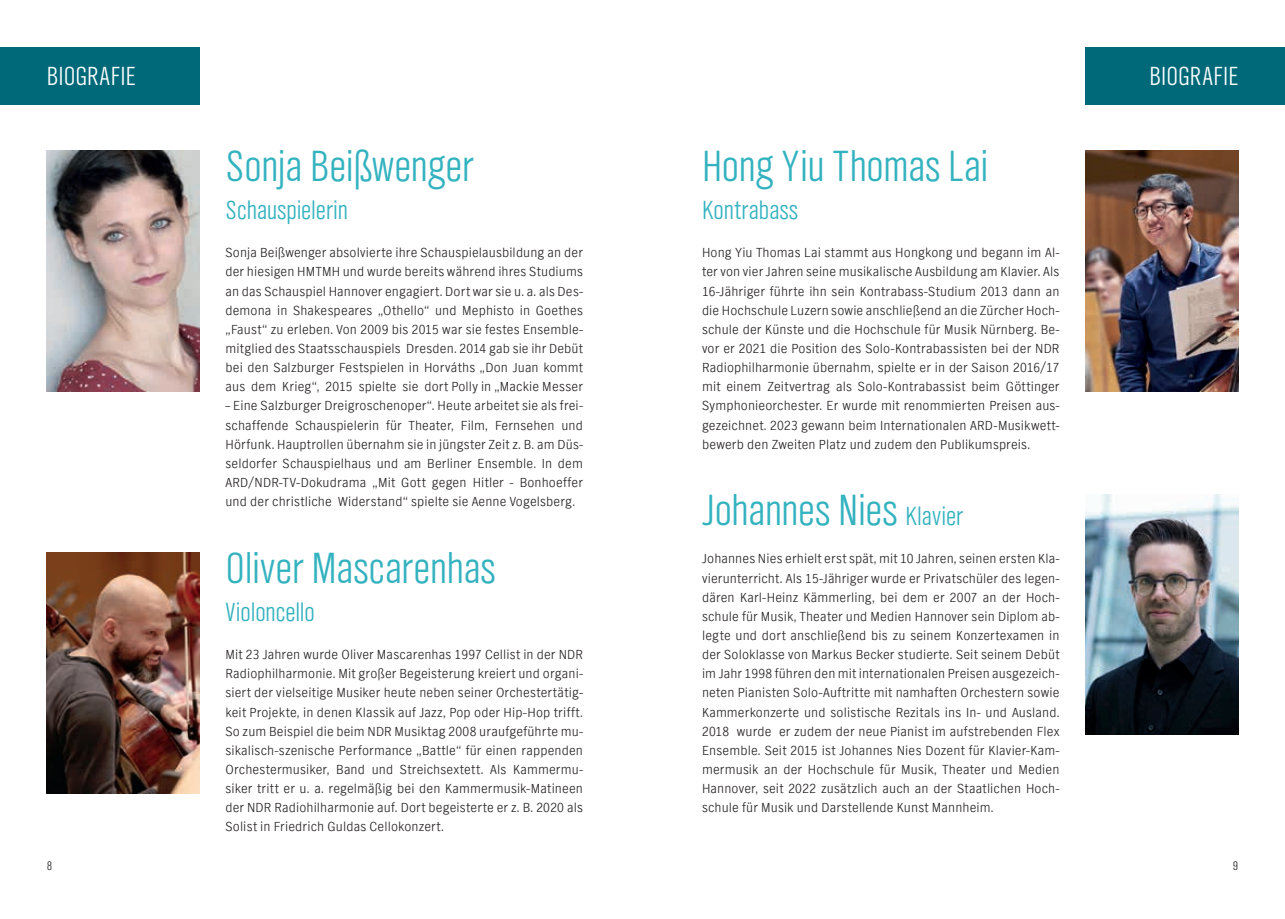
<style>
.page{position:relative;width:1285px;height:919px;background:#fff}
.page>*{position:absolute;margin:0;border:0;box-sizing:border-box;transform-origin:0 0}
.t1{font:300 45px "NDR Sans Cond";letter-spacing:-.005em;color:#33b2bf}
.t2{font:300 27px "NDR Sans Cond";color:#33b2bf}
.t3{font:300 27px "NDR Sans Cond";color:#fff}
.t4{font:300 13.5px/19.2px "NDR Sans";letter-spacing:.015em;color:#231f20;text-align:justify}
.t5{font:300 12.75px "NDR Sans Cond";color:#231f20}
.s1{font-size:27px}
</style>
<div class="page">
<div style="left:1084px;top:47px;width:200px;height:57px;background:#006979"></div>
<div style="left:0;top:47px;width:200px;height:57px;background:#006979"></div>
<img style="left:1085px;top:151px;width:152px;height:240px">
<img style="left:47px;top:552px;width:153px;height:241px">
<img style="left:1085px;top:494px;width:152px;height:240px">
<img style="left:47px;top:151px;width:153px;height:240px">
<h2 class="t3" style="left:47px;top:60px;width:90px">BIOGRAFIE</h2>
<p class="t5" style="left:47px;top:857px;width:7px">8</p>
<h1 class="t1" style="left:225px;top:139px;width:249px">Sonja Beißwenger</h1>
<h2 class="t2" style="left:225px;top:194px;width:124px">Schauspielerin</h2>
<p class="t4" style="left:225px;top:243px;width:359px">Sonja Beißwenger absolvierte ihre Schauspielausbildung an der der hiesigen HMTMH und wurde bereits während ihres Studiums an das Schauspiel Hannover engagiert. Dort war sie u. a. als Des&shy;demona in Shakespeares „Othello“ und Mephisto in Goethes „Faust“ zu erleben. Von 2009 bis 2015 war sie festes Ensemble&shy;mitglied des Staatsschauspiels Dresden. 2014 gab sie ihr Debüt bei den Salzburger Festspielen in Horváths „Don Juan kommt aus dem Krieg“, 2015 spielte sie dort Polly in „Mackie Messer</p>
<p class="t4" style="left:225px;top:396px;width:359px">– Eine Salzburger Dreigroschenoper“. Heute arbeitet sie als frei&shy;schaffende Schauspielerin für Theater, Film, Fernsehen und Hörfunk. Hauptrollen übernahm sie in jüngster Zeit z. B. am Düs&shy;seldorfer Schauspielhaus und am Berliner Ensemble. In dem ARD/NDR-TV-Dokudrama „Mit Gott gegen Hitler - Bonhoeffer und der christliche Widerstand“ spielte sie Aenne Vogelsberg.</p>
<h1 class="t1" style="left:225px;top:540px;width:271px">Oliver Mascarenhas</h1>
<h2 class="t2" style="left:225px;top:595px;width:91px">Violoncello</h2>
<p class="t4" style="left:225px;top:645px;width:359px">Mit 23 Jahren wurde Oliver Mascarenhas 1997 Cellist in der NDR Radiophilharmonie. Mit großer Begeisterung kreiert und organi&shy;siert der vielseitige Musiker heute neben seiner Orchestertätig&shy;keit Projekte, in denen Klassik auf Jazz, Pop oder Hip-Hop trifft.<br>So zum Beispiel die beim NDR Musiktag 2008 uraufgeführte mu&shy;sikalisch-szenische Performance „Battle“ für einen rappenden Orchestermusiker, Band und Streichsextett. Als Kammermu&shy;siker tritt er u. a. regelmäßig bei den Kammermusik-Matineen der NDR Radiohilharmonie auf. Dort begeisterte er z. B. 2020 als Solist in Friedrich Guldas Cellokonzert.</p>
<h1 class="t1" style="left:702px;top:139px;width:288px">Hong Yiu Thomas Lai</h1>
<h2 class="t2" style="left:702px;top:194px;width:97px">Kontrabass</h2>
<p class="t4" style="left:702px;top:243px;width:359px">Hong Yiu Thomas Lai stammt aus Hongkong und begann im Al&shy;ter von vier Jahren seine musikalische Ausbildung am Klavier. Als 16-Jähriger führte ihn sein Kontrabass-Studium 2013 dann an die Hochschule Luzern sowie anschließend an die Zürcher Hoch&shy;schule der Künste und die Hochschule für Musik Nürnberg. Be&shy;vor er 2021 die Position des Solo-Kontrabassisten bei der NDR Radiophilharmonie übernahm, spielte er in der Saison 2016/17 mit einem Zeitvertrag als Solo-Kontrabassist beim Göttinger Symphonieorchester. Er wurde mit renommierten Preisen aus&shy;gezeichnet. 2023 gewann beim Internationalen ARD-Musikwett&shy;bewerb den Zweiten Platz und zudem den Publikumspreis.</p>
<h1 class="t1" style="left:702px;top:483px;width:262px">Johannes Nies <span class="s1">Klavier</span></h1>
<p class="t4" style="left:702px;top:549px;width:359px">Johannes Nies erhielt erst spät, mit 10 Jahren, seinen ersten Kla&shy;vierunterricht. Als 15-Jähriger wurde er Privatschüler des legen&shy;dären Karl-Heinz Kämmerling, bei dem er 2007 an der Hoch&shy;schule für Musik, Theater und Medien Hannover sein Diplom ab&shy;legte und dort anschließend bis zu seinem Konzertexamen in der Soloklasse von Markus Becker studierte. Seit seinem Debüt im Jahr 1998 führen den mit internationalen Preisen ausgezeich&shy;neten Pianisten Solo-Auftritte mit namhaften Orchestern sowie Kammerkonzerte und solistische Rezitals ins In- und Ausland.<br>2018 wurde er zudem der neue Pianist im aufstrebenden Flex Ensemble. Seit 2015 ist Johannes Nies Dozent für Klavier-Kam&shy;mermusik an der Hochschule für Musik, Theater und Medien Hannover, seit 2022 zusätzlich auch an der Staatlichen Hoch&shy;schule für Musik und Darstellende Kunst Mannheim.</p>
<h2 class="t3" style="left:1149px;top:60px;width:90px">BIOGRAFIE</h2>
<p class="t5" style="left:1232px;top:857px;width:7px">9</p>
</div>
